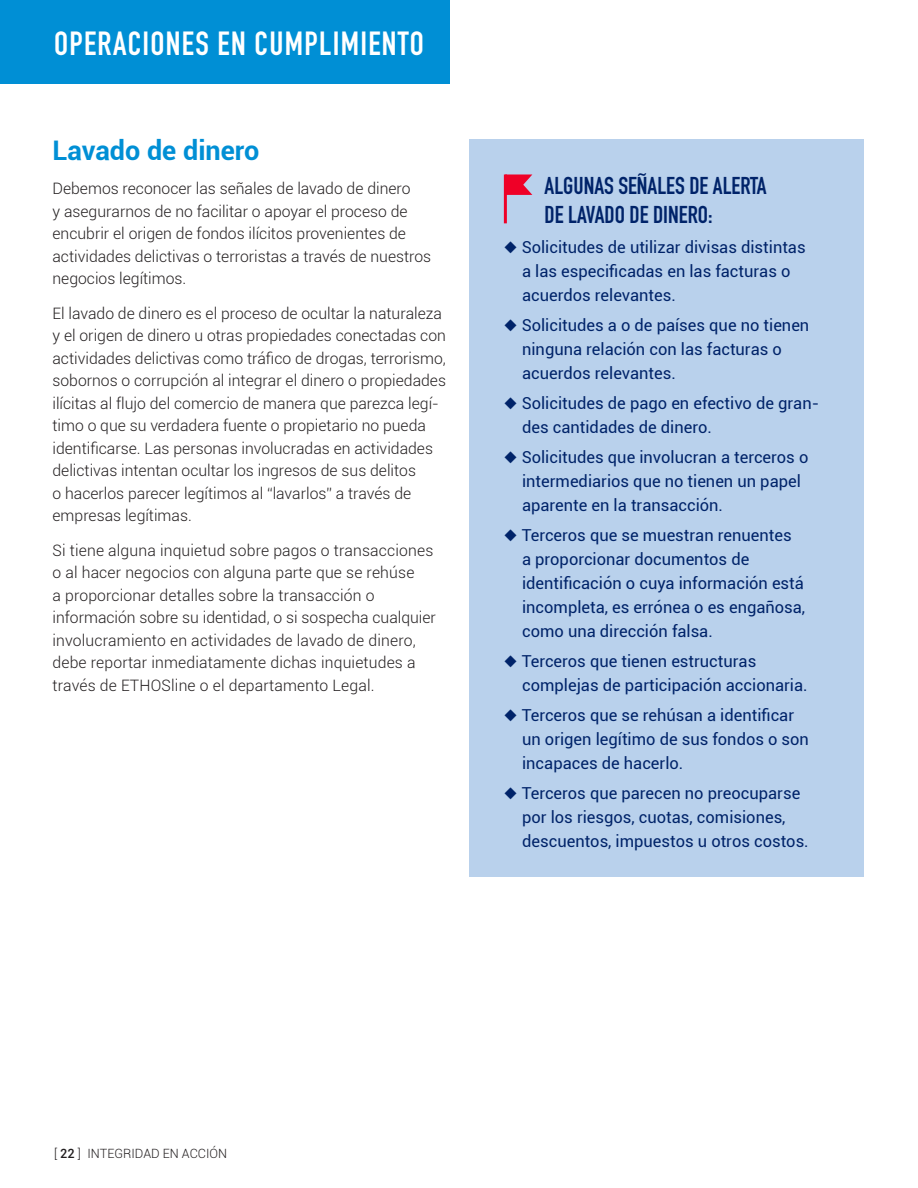
<style>
.page{position:relative;width:918px;height:1188px;background:#fff}
.page>*{position:absolute;margin:0;border:0;box-sizing:border-box;transform-origin:0 0}
.t1{font:700 33px "DIN Condensed";letter-spacing:.04em;color:#fff}
.t2{font:700 27px "Roboto";color:#008fd5}
.t3{font:700 24px/28.8px "DIN Condensed";color:#002369}
.t4{font:16.5px/24px "Roboto";color:#002369}
.t5{font:300 15.75px/22.5px "Roboto";color:#231f20}
.t6{font:300 12.75px "Roboto";color:#231f20}
.s1{font-weight:500}
</style>
<div class="page">
<div style="left:470px;top:140px;width:394px;height:738px;background:#b9d1ec"></div>
<div style="left:0;top:0;width:450px;height:83px;background:#008fd5"></div>
<svg style="left:507px;top:174px;width:25px;height:21px"></svg>
<hr style="left:504px;top:174px;width:3px;height:49px;background:#ef0027">
<p class="t1" style="left:54px;top:21px;width:371px">OPERACIONES EN CUMPLIMIENTO</p>
<p class="t2" style="left:52px;top:131px;width:208px">Lavado de dinero</p>
<p class="t5" style="left:52px;top:177px;width:380px">Debemos reconocer las señales de lavado de dinero<br>y asegurarnos de no facilitar o apoyar el proceso de encubrir el origen de fondos ilícitos provenientes de actividades delictivas o terroristas a través de nuestros negocios legítimos.</p>
<p class="t5" style="left:52px;top:301px;width:395px">El lavado de dinero es el proceso de ocultar la naturaleza y el origen de dinero u otras propiedades conectadas con actividades delictivas como tráfico de drogas, terrorismo, sobornos o corrupción al integrar el dinero o propiedades ilícitas al flujo del comercio de manera que parezca legí&shy;timo o que su verdadera fuente o propietario no pueda identificarse. Las personas involucradas en actividades delictivas intentan ocultar los ingresos de sus delitos<br>o hacerlos parecer legítimos al “lavarlos” a través de empresas legítimas.</p>
<p class="t5" style="left:52px;top:538px;width:385px">Si tiene alguna inquietud sobre pagos o transacciones o al hacer negocios con alguna parte que se rehúse<br>a proporcionar detalles sobre la transacción o información sobre su identidad, o si sospecha cualquier involucramiento en actividades de lavado de dinero, debe reportar inmediatamente dichas inquietudes a través de ETHOSline o el departamento Legal.</p>
<p class="t3" style="left:545px;top:171px;width:224px">ALGUNAS SEÑALES DE ALERTA<br>DE LAVADO DE DINERO:</p>
<p class="t4" style="left:522px;top:234px;width:285px;text-indent:-18px">◆ Solicitudes de utilizar divisas distintas a las especificadas en las facturas o acuerdos relevantes.</p>
<p class="t4" style="left:522px;top:312px;width:289px;text-indent:-18px">◆ Solicitudes a o de países que no tienen ninguna relación con las facturas o acuerdos relevantes.</p>
<p class="t4" style="left:522px;top:390px;width:299px;text-indent:-18px">◆ Solicitudes de pago en efectivo de gran&shy;des cantidades de dinero.</p>
<p class="t4" style="left:522px;top:444px;width:288px;text-indent:-18px">◆ Solicitudes que involucran a terceros o intermediarios que no tienen un papel aparente en la transacción.</p>
<p class="t4" style="left:522px;top:522px;width:285px;text-indent:-18px">◆ Terceros que se muestran renuentes<br>a proporcionar documentos de identificación o cuya información está incompleta, es errónea o es engañosa, como una dirección falsa.</p>
<p class="t4" style="left:522px;top:648px;width:287px;text-indent:-18px">◆ Terceros que tienen estructuras complejas de participación accionaria.</p>
<p class="t4" style="left:522px;top:702px;width:288px;text-indent:-18px">◆ Terceros que se rehúsan a identificar un origen legítimo de sus fondos o son incapaces de hacerlo.</p>
<p class="t4" style="left:522px;top:780px;width:288px;text-indent:-18px">◆ Terceros que parecen no preocuparse por los riesgos, cuotas, comisiones, descuentos, impuestos u otros costos.</p>
<p class="t6" style="left:54px;top:1145px;width:175px">[ <span class="s1">22</span> ] INTEGRIDAD EN ACCIÓN</p>
</div>
